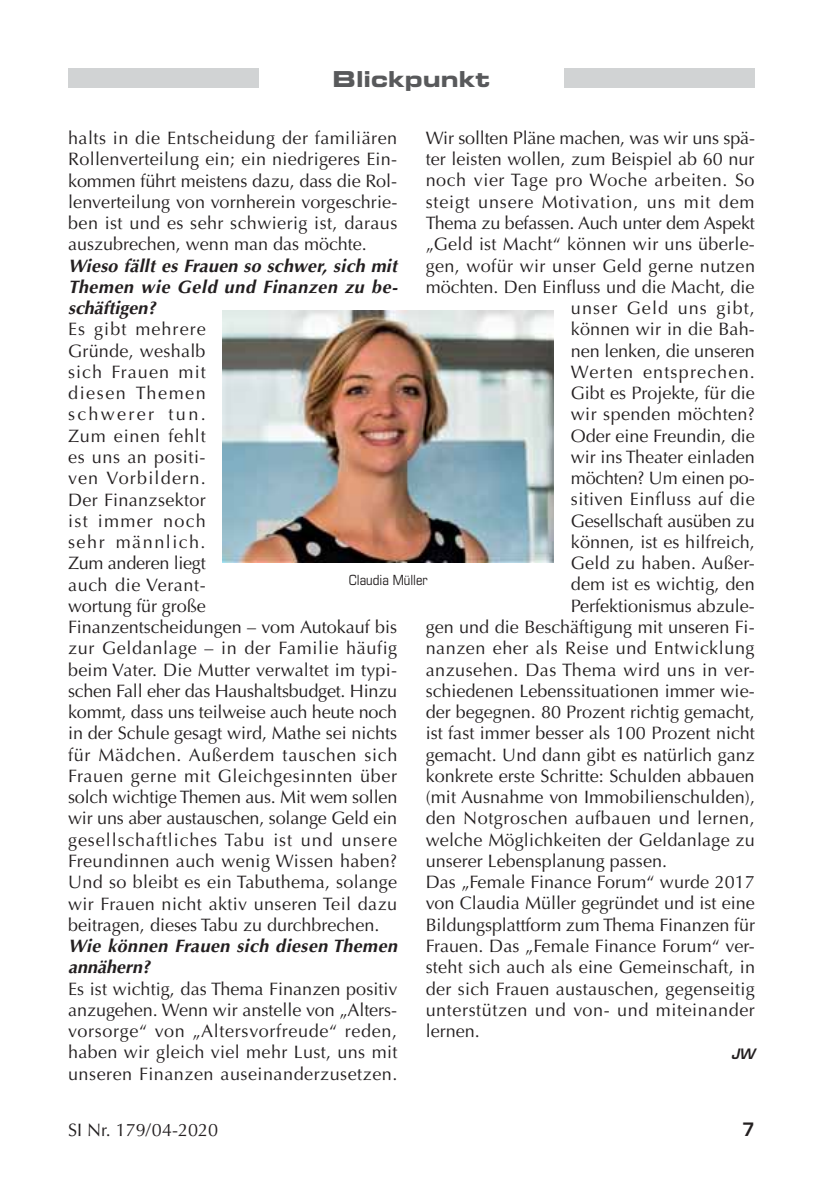
<style>
.page{position:relative;width:840px;height:1191px;background:#fff}
.page>*{position:absolute;margin:0;border:0;box-sizing:border-box;transform-origin:0 0}
.t1{font:22px "Eurostile Bold Extended Two";color:#58595b}
.t2{font:18px/21.2px "Optima";letter-spacing:.005em;color:#231f20;text-align:justify}
.t3{font:italic 700 18px/21.2px "Optima";letter-spacing:.025em;color:#231f20;text-align:justify}
.t4{font:18px "Optima";letter-spacing:.03em;color:#231f20}
.t5{font:18px "Optima";letter-spacing:.035em;color:#231f20}
.t6{font:18px "Optima";letter-spacing:.025em;color:#231f20}
.t7{font:18px "Optima";letter-spacing:.045em;color:#231f20}
.t8{font:18px "Optima";letter-spacing:.065em;color:#231f20}
.t9{font:18px "Optima";letter-spacing:.06em;color:#231f20}
.t10{font:600 18px "Eurostile";color:#231f20}
.t11{font:condensed 14px "Eurostile";color:#231f20}
.t12{font:italic 600 14px "Eurostile";color:#231f20}
</style>
<div class="page">
<div style="left:564px;top:68px;width:190px;height:20px;background:#d1d3d4"></div>
<div style="left:68px;top:68px;width:190px;height:20px;background:#d1d3d4"></div>
<img style="left:223px;top:310px;width:330px;height:252px">
<p class="t1" style="left:332px;top:71px;width:159px">Blickpunkt</p>
<p class="t2" style="left:425px;top:129px;width:331px">Wir sollten Pläne machen, was wir uns spä-</p>
<p class="t2" style="left:425px;top:150px;width:330px">ter leisten wollen, zum Beispiel ab 60 nur</p>
<p class="t5" style="left:425px;top:173px;width:330px">noch vier Tage pro Woche arbeiten. So</p>
<p class="t7" style="left:425px;top:194px;width:330px">steigt unsere Motivation, uns mit dem</p>
<p class="t2" style="left:425px;top:214px;width:330px">Thema zu befassen. Auch unter dem Aspekt</p>
<p class="t2" style="left:425px;top:235px;width:330px">„Geld ist Macht“ können wir uns überle-</p>
<p class="t6" style="left:425px;top:258px;width:331px">gen, wofür wir unser Geld gerne nutzen</p>
<p class="t2" style="left:425px;top:278px;width:330px">möchten. Den Einfluss und die Macht, die</p>
<p class="t9" style="left:570px;top:300px;width:185px">unser Geld uns gibt,</p>
<p class="t2" style="left:570px;top:320px;width:185px">können wir in die Bah-</p>
<p class="t2" style="left:570px;top:341px;width:185px">nen lenken, die unseren</p>
<p class="t8" style="left:570px;top:364px;width:185px">Werten entsprechen.</p>
<p class="t2" style="left:570px;top:384px;width:185px">Gibt es Projekte, für die</p>
<p class="t2" style="left:570px;top:405px;width:185px">wir spenden möchten?</p>
<p class="t2" style="left:570px;top:427px;width:185px">Oder eine Freundin, die</p>
<p class="t2" style="left:570px;top:448px;width:185px">wir ins Theater einladen</p>
<p class="t2" style="left:570px;top:469px;width:185px">möchten? Um einen po-</p>
<p class="t6" style="left:570px;top:492px;width:185px">sitiven Einfluss auf die</p>
<p class="t2" style="left:570px;top:512px;width:185px">Gesellschaft ausüben zu</p>
<p class="t2" style="left:570px;top:533px;width:185px">können, ist es hilfreich,</p>
<p class="t2" style="left:570px;top:554px;width:185px">Geld zu haben. Außer-</p>
<p class="t2" style="left:570px;top:575px;width:185px">dem ist es wichtig, den</p>
<p class="t2" style="left:570px;top:597px;width:185px">Perfektionismus abzule-</p>
<p class="t2" style="left:425px;top:618px;width:330px">gen und die Beschäftigung mit unseren Fi-</p>
<p class="t4" style="left:425px;top:640px;width:330px">nanzen eher als Reise und Entwicklung</p>
<p class="t4" style="left:425px;top:662px;width:330px">anzusehen. Das Thema wird uns in ver-</p>
<p class="t2" style="left:425px;top:682px;width:330px">schiedenen Lebenssituationen immer wie-</p>
<p class="t2" style="left:425px;top:703px;width:330px">der begegnen. 80 Prozent richtig gemacht,</p>
<p class="t2" style="left:425px;top:724px;width:330px">ist fast immer besser als 100 Prozent nicht</p>
<p class="t2" style="left:425px;top:745px;width:330px">gemacht. Und dann gibt es natürlich ganz</p>
<p class="t2" style="left:425px;top:767px;width:330px">konkrete erste Schritte: Schulden abbauen</p>
<p class="t2" style="left:425px;top:788px;width:331px">(mit Ausnahme von Immobilienschulden),</p>
<p class="t4" style="left:425px;top:811px;width:330px">den Notgroschen aufbauen und lernen,</p>
<p class="t2" style="left:425px;top:830px;width:330px">welche Möglichkeiten der Geldanlage zu</p>
<p class="t2" style="left:425px;top:852px;width:243px">unserer Lebensplanung passen.</p>
<p class="t2" style="left:425px;top:873px;width:330px">Das „Female Finance Forum“ wurde 2017</p>
<p class="t2" style="left:425px;top:894px;width:330px">von Claudia Müller gegründet und ist eine</p>
<p class="t2" style="left:425px;top:915px;width:331px">Bildungsplattform zum Thema Finanzen für</p>
<p class="t2" style="left:425px;top:937px;width:330px">Frauen. Das „Female Finance Forum“ ver-</p>
<p class="t2" style="left:425px;top:958px;width:331px">steht sich auch als eine Gemeinschaft, in</p>
<p class="t2" style="left:425px;top:979px;width:330px">der sich Frauen austauschen, gegenseitig</p>
<p class="t5" style="left:425px;top:1002px;width:330px">unterstützen und von- und miteinander</p>
<p class="t2" style="left:425px;top:1022px;width:56px">lernen.</p>
<p class="t12" style="left:730px;top:1048px;width:25px">JW</p>
<p class="t2" style="left:68px;top:129px;width:330px">halts in die Entscheidung der familiären Rollenverteilung ein; ein niedrigeres Ein&shy;kommen führt meistens dazu, dass die Rol&shy;lenverteilung von vornherein vorgeschrie&shy;ben ist und es sehr schwierig ist, daraus auszubrechen, wenn man das möchte.</p>
<p class="t3" style="left:68px;top:257px;width:331px">Wieso fällt es Frauen so schwer, sich mit Themen wie Geld und Finanzen zu be&shy;schäftigen?</p>
<p class="t2" style="left:68px;top:320px;width:330px;text-align:left">Es gibt mehrere<br>Gründe, weshalb<br>sich Frauen mit<br>diesen Themen<br>schwerer tun.<br>Zum einen fehlt<br>es uns an positi-<br>ven Vorbildern.<br>Der Finanzsektor<br>ist immer noch<br>sehr männlich.<br>Zum anderen liegt<br>auch die Verant-<br>wortung für große<br>Finanzentscheidungen – vom Autokauf bis zur Geldanlage – in der Familie häufig beim Vater. Die Mutter verwaltet im typi&shy;schen Fall eher das Haushaltsbudget. Hinzu kommt, dass uns teilweise auch heute noch in der Schule gesagt wird, Mathe sei nichts für Mädchen. Außerdem tauschen sich<br>Frauen gerne mit Gleichgesinnten über solch wichtige Themen aus. Mit wem sollen wir uns aber austauschen, solange Geld ein gesellschaftliches Tabu ist und unsere<br>Freundinnen auch wenig Wissen haben?<br>Und so bleibt es ein Tabuthema, solange wir Frauen nicht aktiv unseren Teil dazu beitragen, dieses Tabu zu durchbrechen.</p>
<p class="t3" style="left:68px;top:937px;width:330px">Wie können Frauen sich diesen Themen annähern?</p>
<p class="t2" style="left:68px;top:979px;width:330px">Es ist wichtig, das Thema Finanzen positiv anzugehen. Wenn wir anstelle von „Alters&shy;vorsorge“ von „Altersvorfreude“ reden, haben wir gleich viel mehr Lust, uns mit unseren Finanzen auseinanderzusetzen.</p>
<p class="t11" style="left:348px;top:575px;width:80px">Claudia Müller</p>
<p class="t2" style="left:68px;top:1121px;width:151px">SI Nr. 179/04-2020</p>
<p class="t10" style="left:741px;top:1122px;width:14px">7</p>
</div>
